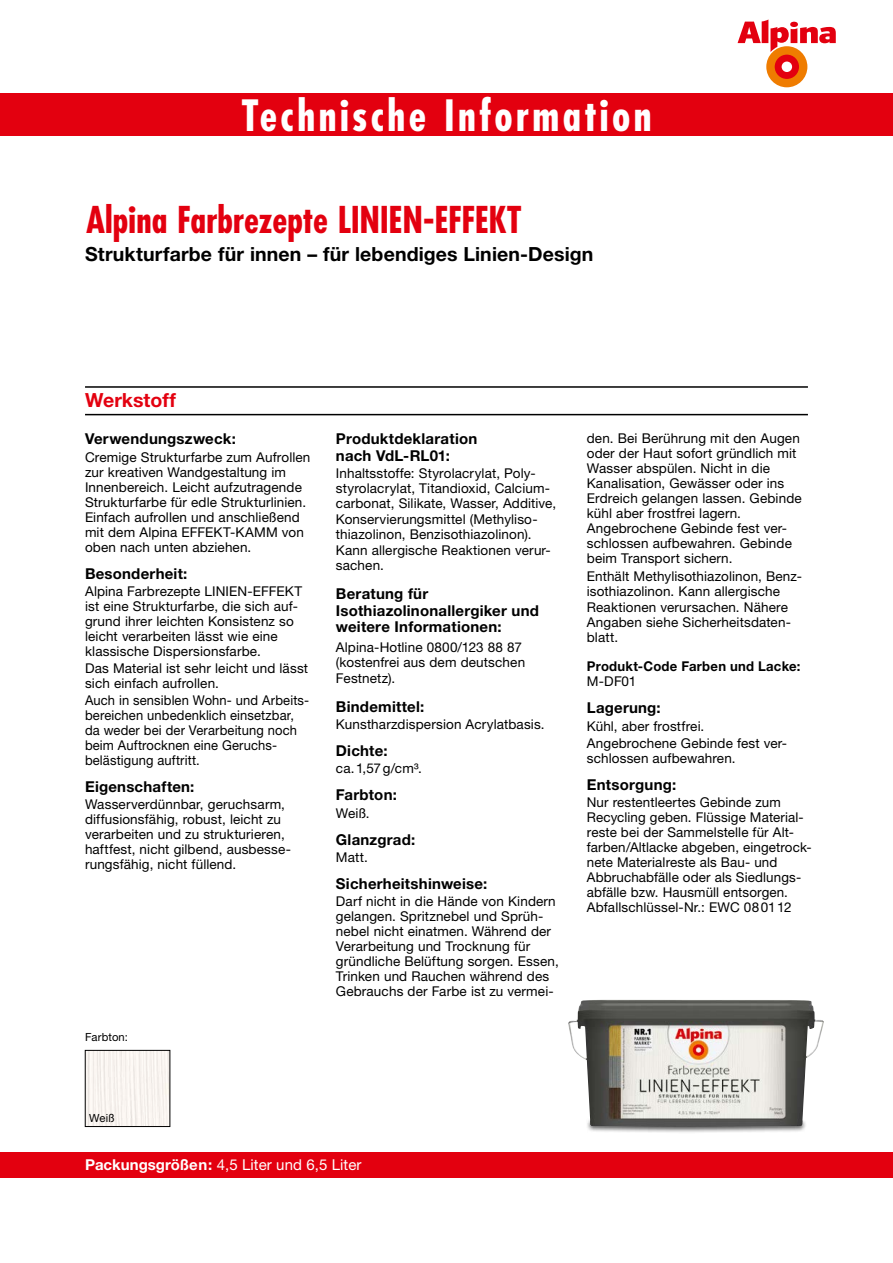
<style>
.page{position:relative;width:893px;height:1263px;background:#fff}
.page>*{position:absolute;margin:0;border:0;box-sizing:border-box;transform-origin:0 0}
.t1{font:700 condensed 42px "Futura LT";letter-spacing:.075em;color:#fff}
.t2{font:700 condensed 36px "Futura LT";letter-spacing:-.01em;color:#e3000f}
.t3{font:700 19.5px "Helvetica Neue LT Std";letter-spacing:.005em;color:#000}
.t4{font:700 19.5px "Helvetica Neue LT Std";color:#e3000f}
.t5{font:700 15px/16.5px "Helvetica Neue LT Std";letter-spacing:.015em;color:#000}
.t6{font:700 15px/16.5px "Helvetica Neue LT";letter-spacing:.015em;color:#000}
.t7{font:15px "Helvetica Neue LT Std";color:#fff}
.t8{font:13.5px/15px "Helvetica Neue LT Std";letter-spacing:.01em;color:#000}
.t9{font:13.5px/15.5px "Helvetica Neue LT";letter-spacing:.01em;color:#000}
.t10{font:13.5px/15px "Helvetica Neue LT Std";letter-spacing:.01em;color:#000;scale:.96 1}
.t11{font:700 13.5px "Helvetica Neue LT Std";letter-spacing:.02em;color:#000}
.t12{font:11.25px "Helvetica Neue LT Std";letter-spacing:.01em;color:#000}
.s1{font-weight:700}
</style>
<div class="page">
<div style="left:0;top:1152px;width:893px;height:26px;background:#e3000f"></div>
<hr style="left:85px;top:414px;width:723px;height:1px;background:#000">
<hr style="left:85px;top:386px;width:723px;height:2px;background:#000">
<div style="left:766px;top:46px;width:41px;height:41px;background:#ef7c00;border-radius:50%"></div>
<div style="left:775px;top:55px;width:24px;height:24px;background:#e3000f;border-radius:50%"></div>
<div style="left:782px;top:62px;width:10px;height:10px;background:#fff;border-radius:50%"></div>
<svg style="left:738px;top:19px;width:98px;height:33px"></svg>
<div style="left:0;top:94px;width:893px;height:42px;background:#e3000f"></div>
<img style="left:87px;top:1052px;width:81px;height:73px">
<div style="left:85px;top:1050px;width:85px;height:77px;border:1px solid #000"></div>
<div style="left:586px;top:1118px;width:221px;height:15px;background:#000;opacity:.7"></div>
<img style="left:568px;top:1000px;width:256px;height:127px">
<h1 class="t1" style="left:241px;top:90px;width:412px">Technische Information</h1>
<h2 class="t2" style="left:86px;top:197px;width:437px">Alpina Farbrezepte LINIEN-EFFEKT</h2>
<h3 class="t3" style="left:85px;top:242px;width:510px">Strukturfarbe für innen – für lebendiges Linien-Design</h3>
<h3 class="t4" style="left:85px;top:388px;width:92px">Werkstoff</h3>
<p class="t5" style="left:85px;top:430px;width:152px">Verwendungszweck:</p>
<p class="t8" style="left:85px;top:449px;width:227px">Cremige Strukturfarbe zum Aufrollen zur kreativen Wandgestaltung im Innenbereich. Leicht aufzutragende Strukturfarbe für edle Strukturlinien.<br>Einfach aufrollen und anschließend mit dem Alpina EFFEKT-KAMM von oben nach unten abziehen.</p>
<p class="t5" style="left:85px;top:565px;width:104px">Besonderheit:</p>
<p class="t8" style="left:85px;top:583px;width:219px">Alpina Farbrezepte LINIEN-EFFEKT ist eine Strukturfarbe, die sich auf&shy;grund ihrer leichten Konsistenz so leicht verarbeiten lässt wie eine klassische Dispersionsfarbe.</p>
<p class="t8" style="left:85px;top:660px;width:225px">Das Material ist sehr leicht und lässt sich einfach aufrollen.</p>
<p class="t10" style="left:85px;top:693px;width:234px">Auch in sensiblen Wohn- und Arbeits&shy;bereichen unbedenklich einsetzbar, da weder bei der Verarbeitung noch beim Auftrocknen eine Geruchs&shy;belästigung auftritt.</p>
<p class="t5" style="left:85px;top:778px;width:111px">Eigenschaften:</p>
<p class="t8" style="left:85px;top:797px;width:207px">Wasserverdünnbar, geruchsarm, diffusionsfähig, robust, leicht zu verarbeiten und zu strukturieren, haftfest, nicht gilbend, ausbesse&shy;rungsfähig, nicht füllend.</p>
<p class="t12" style="left:85px;top:1030px;width:44px">Farbton:</p>
<p class="t5" style="left:336px;top:430px;width:143px">Produktdeklaration nach VdL-RL01:</p>
<p class="t8" style="left:336px;top:465px;width:222px">Inhaltsstoffe: Styrolacrylat, Poly&shy;styrolacrylat, Titandioxid, Calcium&shy;carbonat, Silikate, Wasser, Additive, Konservierungsmittel (Methyliso&shy;thiazolinon, Benzisothiazolinon).<br>Kann allergische Reaktionen verur&shy;sachen.</p>
<p class="t6" style="left:336px;top:585px;width:205px">Beratung für<br>Isothiazolinonallergiker und weitere Informationen:</p>
<p class="t9" style="left:336px;top:639px;width:191px">Alpina-Hotline 0800/123 88 87 (kostenfrei aus dem deutschen<br>Festnetz).</p>
<p class="t5" style="left:336px;top:698px;width:90px">Bindemittel:</p>
<p class="t8" style="left:336px;top:716px;width:210px">Kunstharzdispersion Acrylatbasis.</p>
<p class="t5" style="left:336px;top:742px;width:53px">Dichte:</p>
<p class="t8" style="left:336px;top:761px;width:88px">ca.1,57g/cm³.</p>
<p class="t5" style="left:336px;top:786px;width:62px">Farbton:</p>
<p class="t8" style="left:336px;top:805px;width:35px">Weiß.</p>
<p class="t5" style="left:336px;top:831px;width:81px">Glanzgrad:</p>
<p class="t8" style="left:336px;top:849px;width:33px">Matt.</p>
<p class="t5" style="left:336px;top:875px;width:153px">Sicherheitshinweise:</p>
<p class="t8" style="left:336px;top:893px;width:224px">Darf nicht in die Hände von Kindern gelangen. Spritznebel und Sprüh&shy;nebel nicht einatmen. Während der Verarbeitung und Trocknung für gründliche Belüftung sorgen. Essen, Trinken und Rauchen während des Gebrauchs der Farbe ist zu vermei-</p>
<p class="t8" style="left:587px;top:431px;width:216px">den. Bei Berührung mit den Augen oder der Haut sofort gründlich mit<br>Wasser abspülen. Nicht in die<br>Kanalisation, Gewässer oder ins<br>Erdreich gelangen lassen. Gebinde kühl aber frostfrei lagern.<br>Angebrochene Gebinde fest ver&shy;schlossen aufbewahren. Gebinde beim Transport sichern.</p>
<p class="t9" style="left:587px;top:568px;width:215px">Enthält Methylisothiazolinon, Benz&shy;isothiazolinon. Kann allergische<br>Reaktionen verursachen. Nähere<br>Angaben siehe Sicherheitsdaten&shy;blatt.</p>
<p class="t11" style="left:587px;top:658px;width:215px">Produkt-Code Farben und Lacke:</p>
<p class="t8" style="left:587px;top:674px;width:51px">M-DF01</p>
<p class="t5" style="left:587px;top:699px;width:75px">Lagerung:</p>
<p class="t8" style="left:587px;top:717px;width:200px;line-height:17.1px">Kühl, aber frostfrei.<br>Angebrochene Gebinde fest ver-</p>
<p class="t8" style="left:587px;top:750px;width:150px">schlossen aufbewahren.</p>
<p class="t5" style="left:587px;top:776px;width:91px">Entsorgung:</p>
<p class="t8" style="left:587px;top:794px;width:225px">Nur restentleertes Gebinde zum Recycling geben. Flüssige Material&shy;reste bei der Sammelstelle für Alt&shy;farben/Altlacke abgeben, eingetrock&shy;nete Materialreste als Bau- und Abbruchabfälle oder als Siedlungs&shy;abfälle bzw. Hausmüll entsorgen.<br>Abfallschlüssel-Nr.: EWC 080112</p>
<p class="t12" style="left:89px;top:1111px;width:27px">Weiß</p>
<p class="t7" style="left:85px;top:1155px;width:278px"><span class="s1">Packungsgrößen:</span> 4,5 Liter und 6,5 Liter</p>
</div>
